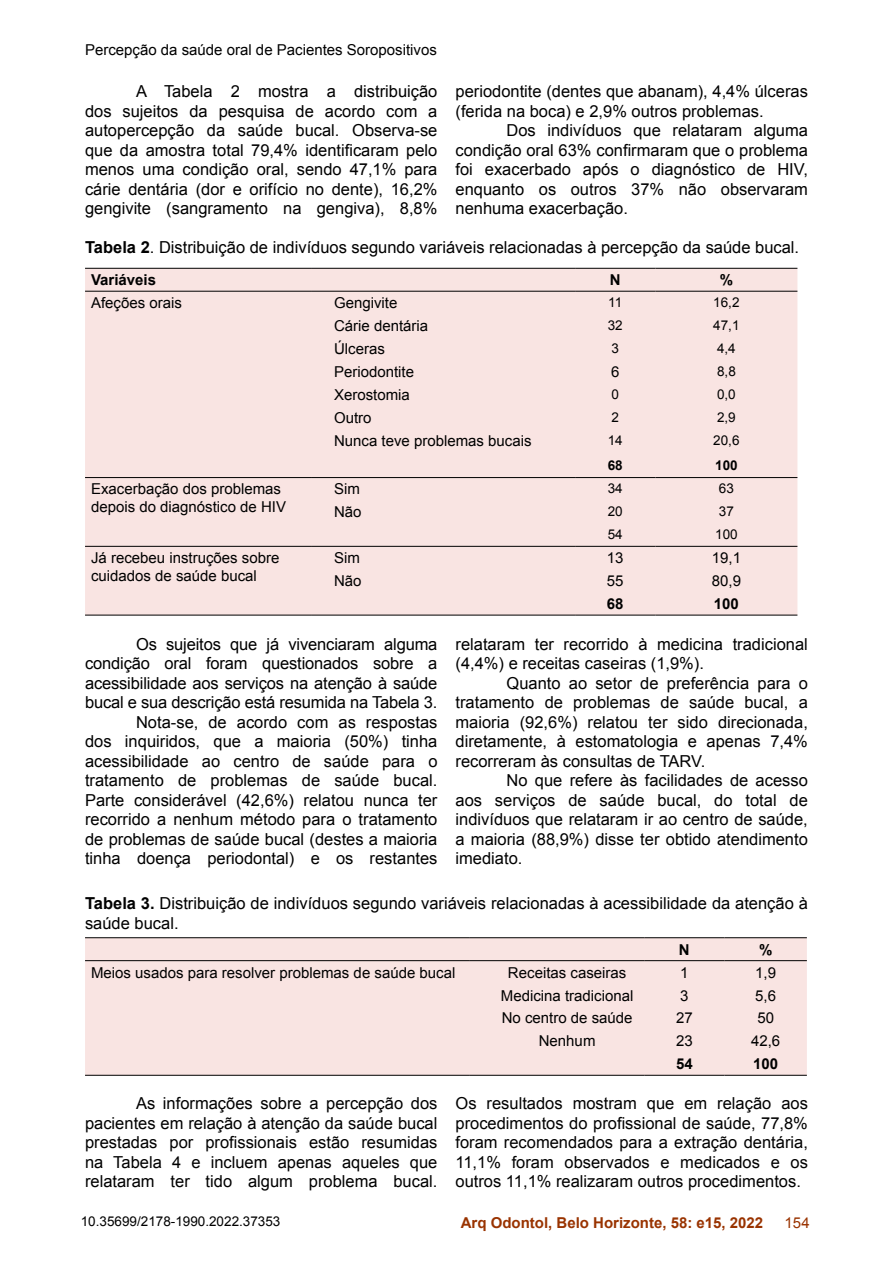
<style>
.page{position:relative;width:893px;height:1263px;background:#fff}
.page>*{position:absolute;margin:0;border:0;box-sizing:border-box;transform-origin:0 0}
.t1{font:16.5px/19.5px "Arial";color:#000;text-align:justify}
.t2{font:15px/18px "Arial";color:#000}
.t3{font:700 15px "Arial";color:#930}
.t4{font:700 15px "Arial";color:#000}
.t5{font:15px "Arial";color:#930}
.t6{font:13.5px "Arial";color:#000}
.t7{font:700 13.5px "Arial";color:#000}
.s1{font-weight:700}
</style>
<div class="page">
<div style="left:85px;top:269px;width:712px;height:346px;background:#f9e4e2"></div>
<hr style="left:85px;top:477px;width:226px;height:1px;background:#000">
<hr style="left:311px;top:477px;width:264px;height:1px;background:#000">
<hr style="left:575px;top:477px;width:80px;height:1px;background:#000">
<hr style="left:655px;top:477px;width:142px;height:1px;background:#000">
<hr style="left:85px;top:546px;width:226px;height:1px;background:#000">
<hr style="left:311px;top:546px;width:264px;height:1px;background:#000">
<hr style="left:575px;top:546px;width:80px;height:1px;background:#000">
<hr style="left:655px;top:546px;width:142px;height:1px;background:#000">
<hr style="left:85px;top:268px;width:226px;height:1px;background:#000">
<hr style="left:311px;top:268px;width:264px;height:1px;background:#000">
<hr style="left:575px;top:268px;width:80px;height:1px;background:#000">
<hr style="left:655px;top:268px;width:142px;height:1px;background:#000">
<hr style="left:85px;top:291px;width:226px;height:1px;background:#000">
<hr style="left:311px;top:291px;width:264px;height:1px;background:#000">
<hr style="left:575px;top:291px;width:80px;height:1px;background:#000">
<hr style="left:655px;top:291px;width:142px;height:1px;background:#000">
<hr style="left:85px;top:615px;width:226px;height:1px;background:#000">
<hr style="left:311px;top:615px;width:264px;height:1px;background:#000">
<hr style="left:575px;top:615px;width:80px;height:1px;background:#000">
<hr style="left:655px;top:615px;width:142px;height:1px;background:#000">
<div style="left:85px;top:938px;width:722px;height:137px;background:#f9e4e2"></div>
<hr style="left:85px;top:1075px;width:385px;height:1px;background:#000">
<hr style="left:470px;top:1075px;width:174px;height:1px;background:#000">
<hr style="left:644px;top:1075px;width:80px;height:1px;background:#000">
<hr style="left:724px;top:1075px;width:83px;height:1px;background:#000">
<hr style="left:85px;top:937px;width:385px;height:1px;background:#000">
<hr style="left:470px;top:937px;width:174px;height:1px;background:#000">
<hr style="left:644px;top:937px;width:80px;height:1px;background:#000">
<hr style="left:724px;top:937px;width:83px;height:1px;background:#000">
<hr style="left:85px;top:960px;width:385px;height:1px;background:#000">
<hr style="left:470px;top:960px;width:174px;height:1px;background:#000">
<hr style="left:644px;top:960px;width:80px;height:1px;background:#000">
<hr style="left:724px;top:960px;width:83px;height:1px;background:#000">
<p class="t2" style="left:85px;top:41px;width:353px">Percepção da saúde oral de Pacientes Soropositivos</p>
<p class="t1" style="left:85px;top:82px;width:354px;text-indent:51px">A Tabela 2 mostra a distribuição dos sujeitos da pesquisa de acordo com a autopercepção da saúde bucal. Observa-se que da amostra total 79,4% identificaram pelo menos uma condição oral, sendo 47,1% para cárie dentária (dor e orifício no dente), 16,2% gengivite (sangramento na gengiva), 8,8%</p>
<p class="t1" style="left:455px;top:82px;width:354px">periodontite (dentes que abanam), 4,4% úlceras (ferida na boca) e 2,9% outros problemas.</p>
<p class="t1" style="left:455px;top:121px;width:354px;text-indent:51px">Dos indivíduos que relataram alguma condição oral 63% confirmaram que o problema foi exacerbado após o diagnóstico de HIV, enquanto os outros 37% não observaram nenhuma exacerbação.</p>
<p class="t1" style="left:85px;top:238px;width:716px"><span class="s1">Tabela 2</span>. Distribuição de indivíduos segundo variáveis relacionadas à percepção da saúde bucal.</p>
<p class="t4" style="left:91px;top:270px;width:67px">Variáveis</p>
<p class="t4" style="left:610px;top:270px;width:12px">N</p>
<p class="t4" style="left:720px;top:270px;width:15px">%</p>
<p class="t2" style="left:91px;top:294px;width:92px">Afeções orais</p>
<p class="t2" style="left:334px;top:294px;width:65px">Gengivite</p>
<p class="t6" style="left:608px;top:293px;width:16px">11</p>
<p class="t6" style="left:713px;top:293px;width:28px">16,2</p>
<p class="t2" style="left:334px;top:317px;width:96px">Cárie dentária</p>
<p class="t6" style="left:608px;top:316px;width:17px">32</p>
<p class="t6" style="left:713px;top:316px;width:28px">47,1</p>
<p class="t2" style="left:334px;top:340px;width:52px">Úlceras</p>
<p class="t6" style="left:611px;top:339px;width:9px">3</p>
<p class="t6" style="left:717px;top:339px;width:20px">4,4</p>
<p class="t2" style="left:334px;top:363px;width:82px">Periodontite</p>
<p class="t2" style="left:611px;top:363px;width:10px">6</p>
<p class="t6" style="left:717px;top:362px;width:20px">8,8</p>
<p class="t2" style="left:334px;top:386px;width:77px">Xerostomia</p>
<p class="t6" style="left:611px;top:385px;width:9px">0</p>
<p class="t6" style="left:717px;top:385px;width:20px">0,0</p>
<p class="t2" style="left:334px;top:409px;width:39px">Outro</p>
<p class="t6" style="left:611px;top:408px;width:9px">2</p>
<p class="t6" style="left:717px;top:408px;width:20px">2,9</p>
<p class="t2" style="left:334px;top:432px;width:199px">Nunca teve problemas bucais</p>
<p class="t6" style="left:608px;top:431px;width:17px">14</p>
<p class="t6" style="left:713px;top:431px;width:28px">20,6</p>
<p class="t7" style="left:608px;top:457px;width:17px">68</p>
<p class="t7" style="left:715px;top:457px;width:24px">100</p>
<p class="t2" style="left:91px;top:480px;width:197px">Exacerbação dos problemas depois do diagnóstico de HIV</p>
<p class="t2" style="left:334px;top:480px;width:27px">Sim</p>
<p class="t6" style="left:608px;top:480px;width:17px">34</p>
<p class="t6" style="left:719px;top:480px;width:17px">63</p>
<p class="t2" style="left:334px;top:503px;width:29px">Não</p>
<p class="t6" style="left:608px;top:503px;width:17px">20</p>
<p class="t6" style="left:719px;top:503px;width:17px">37</p>
<p class="t6" style="left:608px;top:526px;width:17px">54</p>
<p class="t6" style="left:715px;top:526px;width:24px">100</p>
<p class="t2" style="left:91px;top:549px;width:190px">Já recebeu instruções sobre cuidados de saúde bucal</p>
<p class="t2" style="left:334px;top:549px;width:27px">Sim</p>
<p class="t2" style="left:607px;top:549px;width:18px">13</p>
<p class="t2" style="left:712px;top:549px;width:31px">19,1</p>
<p class="t2" style="left:334px;top:572px;width:29px">Não</p>
<p class="t2" style="left:607px;top:572px;width:18px">55</p>
<p class="t2" style="left:712px;top:572px;width:31px">80,9</p>
<p class="t4" style="left:607px;top:594px;width:18px">68</p>
<p class="t4" style="left:714px;top:594px;width:27px">100</p>
<p class="t1" style="left:85px;top:634px;width:354px;text-align:right">Os sujeitos que já vivenciaram alguma condição oral foram questionados sobre a acessibilidade aos serviços na atenção à saúde bucal e sua descrição está resumida na Tabela 3.<br>Nota-se, de acordo com as respostas<br>dos inquiridos, que a maioria (50%) tinha acessibilidade ao centro de saúde para o tratamento de problemas de saúde bucal.<br>Parte considerável (42,6%) relatou nunca ter recorrido a nenhum método para o tratamento de problemas de saúde bucal (destes a maioria tinha doença periodontal) e os restantes</p>
<p class="t1" style="left:455px;top:634px;width:354px">relataram ter recorrido à medicina tradicional (4,4%) e receitas caseiras (1,9%).</p>
<p class="t1" style="left:455px;top:673px;width:354px;text-indent:51px">Quanto ao setor de preferência para o tratamento de problemas de saúde bucal, a maioria (92,6%) relatou ter sido direcionada, diretamente, à estomatologia e apenas 7,4% recorreram às consultas de TARV.</p>
<p class="t1" style="left:455px;top:771px;width:354px;text-indent:51px">No que refere às facilidades de acesso aos serviços de saúde bucal, do total de indivíduos que relataram ir ao centro de saúde, a maioria (88,9%) disse ter obtido atendimento imediato.</p>
<p class="t1" style="left:85px;top:894px;width:724px"><span class="s1">Tabela 3.</span> Distribuição de indivíduos segundo variáveis relacionadas à acessibilidade da atenção à saúde bucal.</p>
<p class="t4" style="left:679px;top:939px;width:12px">N</p>
<p class="t4" style="left:759px;top:939px;width:15px">%</p>
<p class="t2" style="left:91px;top:963px;width:366px">Meios usados para resolver problemas de saúde bucal</p>
<p class="t2" style="left:508px;top:963px;width:120px">Receitas caseiras</p>
<p class="t2" style="left:680px;top:963px;width:10px">1</p>
<p class="t2" style="left:755px;top:963px;width:22px">1,9</p>
<p class="t2" style="left:501px;top:986px;width:134px">Medicina tradicional</p>
<p class="t2" style="left:680px;top:986px;width:10px">3</p>
<p class="t2" style="left:755px;top:986px;width:22px">5,6</p>
<p class="t2" style="left:502px;top:1009px;width:132px">No centro de saúde</p>
<p class="t2" style="left:676px;top:1009px;width:18px">27</p>
<p class="t2" style="left:757px;top:1009px;width:18px">50</p>
<p class="t2" style="left:539px;top:1032px;width:58px">Nenhum</p>
<p class="t2" style="left:676px;top:1032px;width:18px">23</p>
<p class="t2" style="left:751px;top:1032px;width:31px">42,6</p>
<p class="t4" style="left:676px;top:1054px;width:18px">54</p>
<p class="t4" style="left:753px;top:1054px;width:27px">100</p>
<p class="t1" style="left:85px;top:1094px;width:354px;text-indent:51px">As informações sobre a percepção dos pacientes em relação à atenção da saúde bucal prestadas por profissionais estão resumidas na Tabela 4 e incluem apenas aqueles que relataram ter tido algum problema bucal.</p>
<p class="t1" style="left:455px;top:1094px;width:354px">Os resultados mostram que em relação aos procedimentos do profissional de saúde, 77,8% foram recomendados para a extração dentária, 11,1% foram observados e medicados e os outros 11,1% realizaram outros procedimentos.</p>
<p class="t6" style="left:81px;top:1212px;width:201px">10.35699/2178-1990.2022.37353</p>
<p class="t3" style="left:461px;top:1213px;width:304px">Arq Odontol, Belo Horizonte, 58: e15, 2022</p>
<p class="t5" style="left:785px;top:1213px;width:27px">154</p>
</div>
